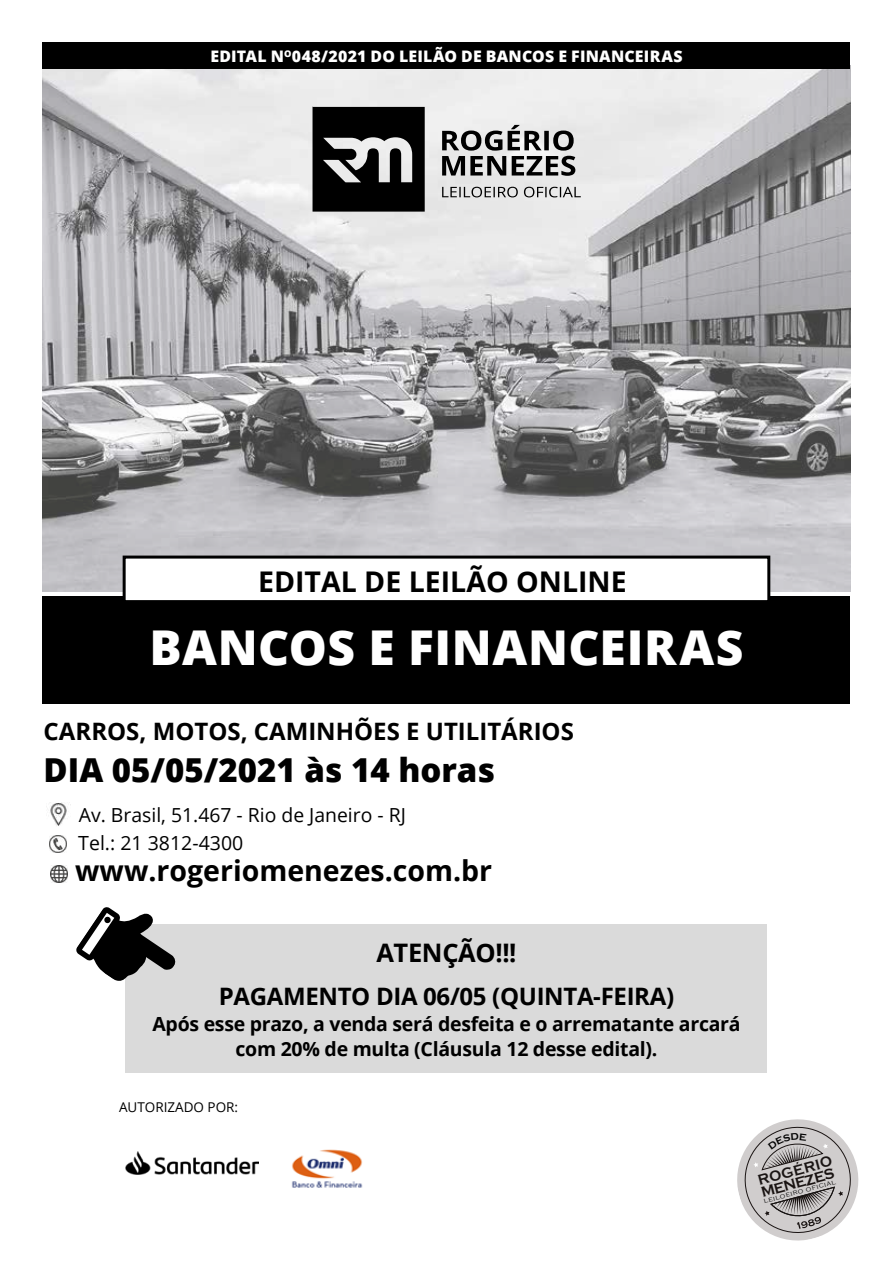
<style>
.page{position:relative;width:893px;height:1263px;background:#fff}
.page>*{position:absolute;margin:0;border:0;box-sizing:border-box;transform-origin:0 0}
.t1{font:800 48px "Open Sans";letter-spacing:.01em;color:#fff}
.t2{font:800 33px "Open Sans";color:#000}
.t3{font:700 28.5px "Open Sans";color:#000}
.t4{font:700 25.5px "Open Sans";letter-spacing:-.015em;color:#000}
.t5{font:700 24px "Open Sans";color:#000}
.t6{font:700 19.5px/25.5px "Open Sans";letter-spacing:-.015em;color:#000;text-align:center}
.t7{font:19.5px "Open Sans";color:#000}
.t8{font:19.35px "Open Sans";color:#000}
.t9{font:800 15.9px "Open Sans";letter-spacing:.01em;color:#fff}
.t10{font:700 14.85px "Copperplate Gothic";color:#1a1514;scale:.95 1}
.t11{font:700 14.85px "Copperplate Gothic";color:#191312;scale:.95 1}
.t12{font:13.5px "Open Sans";color:#000}
.t13{font:300 7.2px "Copperplate Gothic";color:#000}
</style>
<div class="page">
<div style="left:126px;top:925px;width:641px;height:148px;background:#dadada"></div>
<img style="left:43px;top:69px;width:807px;height:522px">
<div style="left:43px;top:43px;width:807px;height:26px;background:#000"></div>
<div style="left:43px;top:596px;width:807px;height:108px;background:#000"></div>
<div style="left:123px;top:556px;width:647px;height:47px;background:#fff;border:3px solid #000"></div>
<svg style="left:313px;top:107px;width:112px;height:105px;background:#2d2d2d"></svg>
<svg style="left:442px;top:125px;width:133px;height:51px;background:#8e8e8e"></svg>
<svg style="left:442px;top:187px;width:139px;height:10px"></svg>
<img style="left:50px;top:803px;width:21px;height:23px">
<img style="left:50px;top:836px;width:17px;height:16px">
<img style="left:50px;top:865px;width:17px;height:17px">
<svg style="left:76px;top:907px;width:100px;height:75px"></svg>
<img style="left:125px;top:1151px;width:133px;height:24px">
<img style="left:291px;top:1149px;width:72px;height:39px">
<svg style="left:737px;top:1119px;width:122px;height:122px"></svg>
<p class="t9" style="left:210px;top:44px;width:474px">EDITAL N<sup>O</sup>048/2021 DO LEILÃO DE BANCOS E FINANCEIRAS</p>
<h3 class="t3" style="left:258px;top:561px;width:370px">EDITAL DE LEILÃO ONLINE</h3>
<h1 class="t1" style="left:150px;top:611px;width:595px">BANCOS E FINANCEIRAS</h1>
<p class="t5" style="left:44px;top:715px;width:532px">CARROS, MOTOS, CAMINHÕES E UTILITÁRIOS</p>
<h2 class="t2" style="left:44px;top:745px;width:453px">DIA 05/05/2021 às 14 horas</h2>
<p class="t8" style="left:79px;top:801px;width:329px">Av. Brasil, 51.467 - Rio de Janeiro - RJ</p>
<p class="t7" style="left:78px;top:830px;width:166px">Tel.: 21 3812-4300</p>
<h3 class="t3" style="left:75px;top:851px;width:418px">www.rogeriomenezes.com.br</h3>
<h3 class="t4" style="left:376px;top:935px;width:142px">ATENÇÃO!!!</h3>
<p class="t5" style="left:219px;top:979px;width:457px">PAGAMENTO DIA 06/05 (QUINTA-FEIRA)</p>
<p class="t6" style="left:152px;top:1010px;width:590px">Após esse prazo, a venda será desfeita e o arrematante arcará com 20% de multa (Cláusula 12 desse edital).</p>
<p class="t12" style="left:119px;top:1097px;width:121px">AUTORIZADO POR:</p>
<p class="t10" style="left:756px;top:1172px;width:82px;rotate:-15deg">ROGÉRIO</p>
<p class="t11" style="left:759px;top:1184px;width:81px;rotate:-15deg">MENEZES</p>
<p class="t13" style="left:763px;top:1197px;width:75px;rotate:-15deg">leiloeiro oficial</p>
</div>
